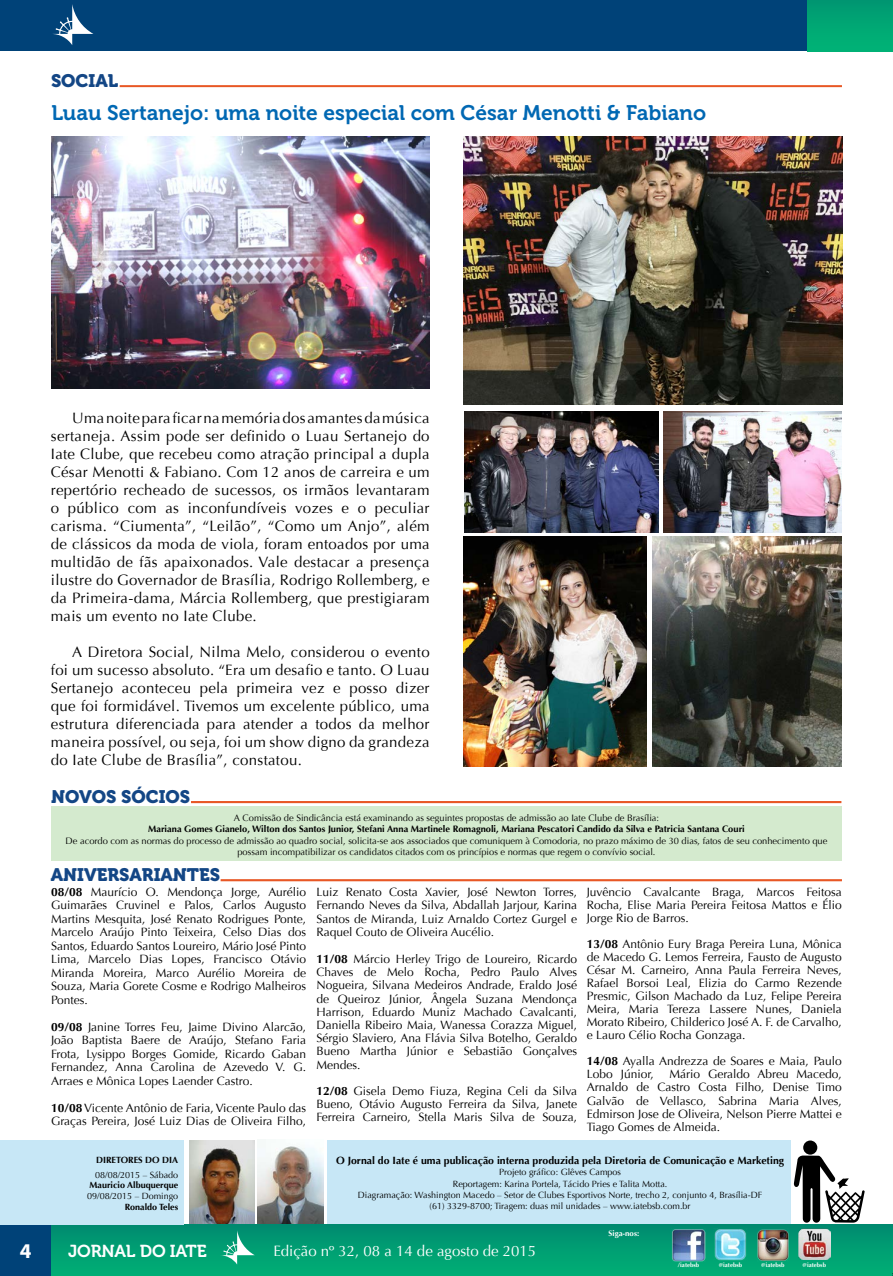
<style>
.page{position:relative;width:893px;height:1276px;background:#fff}
.page>*{position:absolute;margin:0;border:0;box-sizing:border-box;transform-origin:0 0}
.t1{font:21px "Museo 700";color:#0068b3}
.t2{font:700 21px "Myriad Pro";color:#fff}
.t3{font:18px "Museo 900";color:#134685}
.t4{font:17.25px "Museo 700";letter-spacing:-.01em;color:#fff}
.t5{font:15px/18px "Optima";letter-spacing:.02em;color:#000;text-align:justify}
.t6{font:15px "Optima";color:#fff}
.t7{font:12px/13.5px "Optima";color:#000;text-align:justify}
.t8{font:700 10.5px "Optima";color:#000}
.t9{font:9.3px/11.1px "Optima";color:#000;text-align:center}
.t10{font:700 9.3px "Optima";color:#000}
.t11{font:9px/11.4px "Optima";color:#000;text-align:center}
.t12{font:700 9px "Optima";color:#000}
.t13{font:700 7.8px "Optima";color:#fff}
.t14{font:700 6.15px "Optima";color:#fff}
.s1{font-weight:700}
</style>
<div class="page">
<div style="left:0;top:1225px;width:893px;height:51px;background:linear-gradient(to bottom,#018c70,#00b075)"></div>
<svg style="left:220px;top:1230px;width:35px;height:34px"></svg>
<div style="left:0;top:0;width:893px;height:51px;background:#004278"></div>
<div style="left:808px;top:0;width:85px;height:51px;background:linear-gradient(to bottom,#009771,#00b576)"></div>
<div style="left:0;top:1225px;width:51px;height:51px;background:#004278"></div>
<svg style="left:53px;top:4px;width:40px;height:41px"></svg>
<img style="left:463px;top:137px;width:379px;height:268px">
<img style="left:672px;top:1228px;width:33px;height:33px">
<img style="left:714px;top:1228px;width:33px;height:32px">
<img style="left:756px;top:1228px;width:34px;height:33px">
<img style="left:189px;top:1140px;width:66px;height:83px">
<div style="left:327px;top:1139px;width:464px;height:84px;background:#c7e7f6"></div>
<div style="left:0;top:1140px;width:183px;height:84px;background:#c7e7f6"></div>
<hr style="left:221px;top:879px;width:621px;height:2px;background:#e85725">
<div style="left:51px;top:806px;width:791px;height:55px;background:#d4eace"></div>
<hr style="left:191px;top:801px;width:650px;height:2px;background:#e85725">
<img style="left:799px;top:1228px;width:31px;height:32px">
<svg style="left:794px;top:1140px;width:71px;height:82px"></svg>
<img style="left:258px;top:1146px;width:65px;height:77px">
<hr style="left:120px;top:85px;width:722px;height:2px;background:#e85725">
<img style="left:463px;top:537px;width:183px;height:230px">
<img style="left:653px;top:537px;width:188px;height:230px">
<img style="left:663px;top:411px;width:179px;height:122px">
<img style="left:464px;top:411px;width:194px;height:122px">
<img style="left:51px;top:136px;width:378px;height:252px">
<h2 class="t3" style="left:51px;top:71px;width:37px">SOCIAL</h2>
<h1 class="t1" style="left:51px;top:101px;width:656px">Luau Sertanejo: uma noite especial com César Menotti &amp; Fabiano</h1>
<p class="t5" style="left:51px;top:409px;width:380px;text-indent:21px">Uma noite para ficar na memória dos amantes da música sertaneja. Assim pode ser definido o Luau Sertanejo do Iate Clube, que recebeu como atração principal a dupla César Menotti &amp; Fabiano. Com 12 anos de carreira e um repertório recheado de sucessos, os irmãos levantaram o público com as inconfundíveis vozes e o peculiar carisma. “Ciumenta”, “Leilão”, “Como um Anjo”, além de clássicos da moda de viola, foram entoados por uma multidão de fãs apaixonados. Vale destacar a presença ilustre do Governador de Brasília, Rodrigo Rollemberg, e da Primeira-dama, Márcia Rollemberg, que prestigiaram mais um evento no Iate Clube.</p>
<p class="t5" style="left:51px;top:643px;width:380px;text-indent:21px">A Diretora Social, Nilma Melo, considerou o evento foi um sucesso absoluto. “Era um desafio e tanto. O Luau Sertanejo aconteceu pela primeira vez e posso dizer que foi formidável. Tivemos um excelente público, uma estrutura diferenciada para atender a todos da melhor maneira possível, ou seja, foi um show digno da grandeza do Iate Clube de Brasília”, constatou.</p>
<h2 class="t3" style="left:51px;top:786px;width:14px">NOVOS</h2>
<h2 class="t3" style="left:121px;top:786px;width:58px">SÓCIOS</h2>
<p class="t9" style="left:234px;top:812px;width:427px">A Comissão de Sindicância está examinando as seguintes propostas de admissão ao Iate Clube de Brasília:</p>
<p class="t10" style="left:148px;top:824px;width:598px">Mariana Gomes Gianelo, Wilton dos Santos Junior, Stefani Anna Martinele Romagnoli, Mariana Pescatori Candido da Silva e Patricia Santana Couri</p>
<p class="t9" style="left:66px;top:835px;width:763px">De acordo com as normas do processo de admissão ao quadro social, solicita-se aos associados que comuniquem à Comodoria, no prazo máximo de 30 dias, fatos de seu conhecimento que possam incompatibilizar os candidatos citados com os princípios e normas que regem o convívio social.</p>
<h2 class="t3" style="left:51px;top:864px;width:46px">ANIVERS</h2>
<h2 class="t3" style="left:130px;top:864px;width:56px">ARIANTES</h2>
<p class="t7" style="left:51px;top:885px;width:257px"><span class="s1">08/08</span> Maurício O. Mendonça Jorge, Aurélio Guimarães Cruvinel e Palos, Carlos Augusto Martins Mesquita, José Renato Rodrigues Ponte, Marcelo Araújo Pinto Teixeira, Celso Dias dos Santos, Eduardo Santos Loureiro, Mário José Pinto Lima, Marcelo Dias Lopes, Francisco Otávio Miranda Moreira, Marco Aurélio Moreira de Souza, Maria Gorete Cosme e Rodrigo Malheiros Pontes.</p>
<p class="t7" style="left:51px;top:1020px;width:257px"><span class="s1">09/08</span> Janine Torres Feu, Jaime Divino Alarcão, João Baptista Baere de Araújo, Stefano Faria Frota, Lysippo Borges Gomide, Ricardo Gaban Fernandez, Anna Carolina de Azevedo V. G.<br>Arraes e Mônica Lopes Laender Castro.</p>
<p class="t7" style="left:51px;top:1101px;width:257px"><span class="s1">10/08</span> Vicente Antônio de Faria, Vicente Paulo das<br>Graças Pereira, José Luiz Dias de Oliveira Filho,</p>
<p class="t12" style="left:96px;top:1154px;width:84px">DIRETORES DO DIA</p>
<p class="t11" style="left:95px;top:1169px;width:84px">08/08/2015 – Sábado</p>
<p class="t12" style="left:90px;top:1180px;width:90px">Mauricio Albuquerque</p>
<p class="t11" style="left:87px;top:1190px;width:92px">09/08/2015 – Domingo</p>
<p class="t12" style="left:125px;top:1201px;width:55px">Ronaldo Teles</p>
<p class="t7" style="left:316px;top:885px;width:262px">Luiz Renato Costa Xavier, José Newton Torres, Fernando Neves da Silva, Abdallah Jarjour, Karina Santos de Miranda, Luiz Arnaldo Cortez Gurgel e Raquel Couto de Oliveira Aucélio.</p>
<p class="t7" style="left:316px;top:952px;width:262px"><span class="s1">11/08</span> Márcio Herley Trigo de Loureiro, Ricardo Chaves de Melo Rocha, Pedro Paulo Alves Nogueira, Silvana Medeiros Andrade, Eraldo José de Queiroz Júnior, ângela Suzana Mendonça Harrison, Eduardo Muniz Machado Cavalcanti, Daniella Ribeiro Maia, Wanessa Corazza Miguel, Sérgio Slaviero, Ana Flávia Silva Botelho, Geraldo Bueno Martha Júnior e Sebastião Gonçalves Mendes.</p>
<p class="t7" style="left:316px;top:1084px;width:262px;line-height:13px"><span class="s1">12/08</span> Gisela Demo Fiuza, Regina Celi da Silva Bueno, Otávio Augusto Ferreira da Silva, Janete Ferreira Carneiro, Stella Maris Silva de Souza,</p>
<p class="t7" style="left:587px;top:885px;width:257px;line-height:13px">Juvêncio Cavalcante Braga, Marcos Feitosa Rocha, Elise Maria Pereira Feitosa Mattos e élio Jorge Rio de Barros.</p>
<p class="t7" style="left:587px;top:937px;width:257px;line-height:13px"><span class="s1">13/08</span> Antônio Eury Braga Pereira Luna, Mônica de Macedo G. Lemos Ferreira, Fausto de Augusto César M. Carneiro, Anna Paula Ferreira Neves, Rafael Borsoi Leal, Elizia do Carmo Rezende Presmic, Gilson Machado da Luz, Felipe Pereira Meira, Maria Tereza Lassere Nunes, Daniela Morato Ribeiro, Childerico José A. F. de Carvalho, e Lauro Célio Rocha Gonzaga.</p>
<p class="t7" style="left:587px;top:1055px;width:257px;line-height:13px"><span class="s1">14/08</span> Ayalla Andrezza de Soares e Maia, Paulo<br>Lobo Júnior,</p>
<p class="t7" style="left:587px;top:1068px;width:257px;line-height:13px;text-indent:83px">Mário Geraldo Abreu Macedo, Arnaldo de Castro Costa Filho, Denise Timo Galvão de Vellasco, Sabrina Maria Alves, Edmirson Jose de Oliveira, Nelson Pierre Mattei e Tiago Gomes de Almeida.</p>
<p class="t8" style="left:336px;top:1154px;width:450px">O Jornal do Iate é uma publicação interna produzida pela Diretoria de Comunicação e Marketing</p>
<p class="t11" style="left:358px;top:1166px;width:406px">Projeto gráfico: Glêves Campos<br>Reportagem: Karina Portela, Tácido Pries e Talita Motta.<br>Diagramação: Washington Macedo – Setor de Clubes Esportivos Norte, trecho 2, conjunto 4, Brasília-DF (61) 3329-8700; Tiragem: duas mil unidades – www.iatebsb.com.br</p>
<p class="t13" style="left:609px;top:1229px;width:32px">Siga-nos:</p>
<h1 class="t2" style="left:20px;top:1237px;width:13px">4</h1>
<h3 class="t4" style="left:68px;top:1241px;width:140px">JORNAL DO IATE</h3>
<p class="t6" style="left:273px;top:1241px;width:264px">Edição nº 32, 08 a 14 de agosto de 2015</p>
<p class="t14" style="left:678px;top:1261px;width:23px">/iatebsb</p>
<p class="t14" style="left:719px;top:1261px;width:25px">@iatebsb</p>
<p class="t14" style="left:761px;top:1261px;width:25px">@iatebsb</p>
<p class="t14" style="left:803px;top:1261px;width:25px">@iatebsb</p>
</div>
